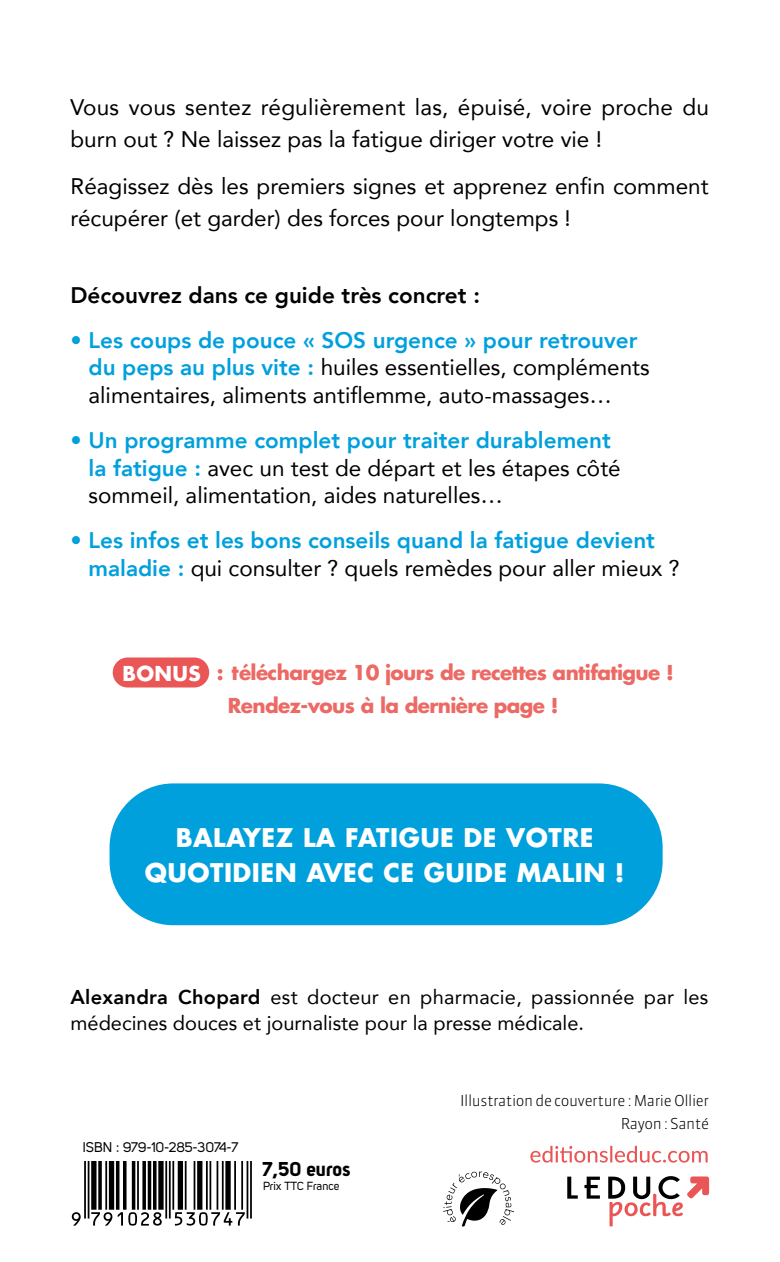
<style>
.page{position:relative;width:780px;height:1262px;background:#fff}
.page>*{position:absolute;margin:0;border:0;box-sizing:border-box;transform-origin:0 0}
.t1{font:700 25px/35px "Futura Std";letter-spacing:.02em;color:#fff;text-align:center}
.t2{font:22.5px/27.5px "Avenir";color:#000}
.t3{font:800 22.5px/27.5px "Avenir";color:#00a0dd}
.t4{font:800 22.5px "Avenir";color:#000}
.t5{font:20px/26.2px "Avenir";color:#000}
.t6{font:700 20px/32.5px "Futura Std";letter-spacing:-.03em;color:#ec6964;text-align:center}
.t7{font:19.75px "Uni Sans Bold";color:#000}
.t8{font:300 15px/23px "Sanuk";letter-spacing:-.03em;color:#000;text-align:right}
.t9{font:14px "Uni Sans Regular";color:#000}
.t10{font:11.5px "Uni Sans Regular";color:#000}
.s1{font-weight:800;color:#00a0dd}
.s2{font-weight:400;color:#000}
.s3{color:#fff}
.s4{font-weight:800}
</style>
<div class="page">
<hr style="left:779px;top:0;width:1px;height:1261px;background:#00a0dd">
<svg style="left:72px;top:1161px;width:180px;height:64px"></svg>
<svg style="left:530px;top:1145px;width:177px;height:17px"></svg>
<svg style="left:567px;top:1176px;width:10px;height:22px"></svg>
<svg style="left:584px;top:1176px;width:16px;height:22px"></svg>
<svg style="left:608px;top:1176px;width:101px;height:50px"></svg>
<svg style="left:443px;top:1171px;width:71px;height:55px"></svg>
<div style="left:109px;top:783px;width:553px;height:142px;background:#00a0dd;border-radius:64px"></div>
<div style="left:113px;top:657px;width:96px;height:30px;background:#ea5555;border-radius:15px"></div>
<p class="t2" style="left:71px;top:90px;width:640px;line-height:32.5px">Vous vous sentez régulièrement las, épuisé, voire proche du burn out ? Ne laissez pas la fatigue diriger votre vie !</p>
<p class="t2" style="left:71px;top:169px;width:639px;line-height:32.5px">Réagissez dès les premiers signes et apprenez enfin comment récupérer (et garder) des forces pour longtemps !</p>
<p class="t4" style="left:71px;top:277px;width:411px">Découvrez dans ce guide très concret :</p>
<p class="t2" style="left:88px;top:325px;width:562px;text-indent:-18px"><span class="s1">• Les coups de pouce « SOS urgence » pour retrouver du peps au plus vite :</span> huiles essentielles, compléments alimentaires, aliments antiflemme, auto-massages…</p>
<p class="t2" style="left:88px;top:426px;width:533px;text-indent:-18px"><span class="s1">• Un programme complet pour traiter durablement la fatigue :</span> avec un test de départ et les étapes côté sommeil, alimentation, aides naturelles…</p>
<p class="t3" style="left:88px;top:527px;width:592px;text-indent:-18px">• Les infos et les bons conseils quand la fatigue devient maladie : <span class="s2">qui consulter ? quels remèdes pour aller mieux ?</span></p>
<p class="t6" style="left:122px;top:656px;width:552px"><span class="s3">BONUS</span> : téléchargez 10 jours de recettes antifatigue !<br>Rendez-vous à la dernière page !</p>
<p class="t1" style="left:145px;top:820px;width:481px">BALAYEZ LA FATIGUE DE VOTRE<br>QUOTIDIEN AVEC CE GUIDE MALIN !</p>
<p class="t5" style="left:71px;top:983px;width:639px"><span class="s4">Alexandra Chopard</span> est docteur en pharmacie, passionnée par les médecines douces et journaliste pour la presse médicale.</p>
<p class="t9" style="left:83px;top:1138px;width:157px">ISBN : 979-10-285-3074-7</p>
<p class="t7" style="left:263px;top:1156px;width:89px">7,50 euros</p>
<p class="t10" style="left:263px;top:1179px;width:78px">Prix TTC France</p>
<p class="t8" style="left:460px;top:1088px;width:250px">Illustration de couverture : Marie Ollier<br>Rayon : Santé</p>
</div>
